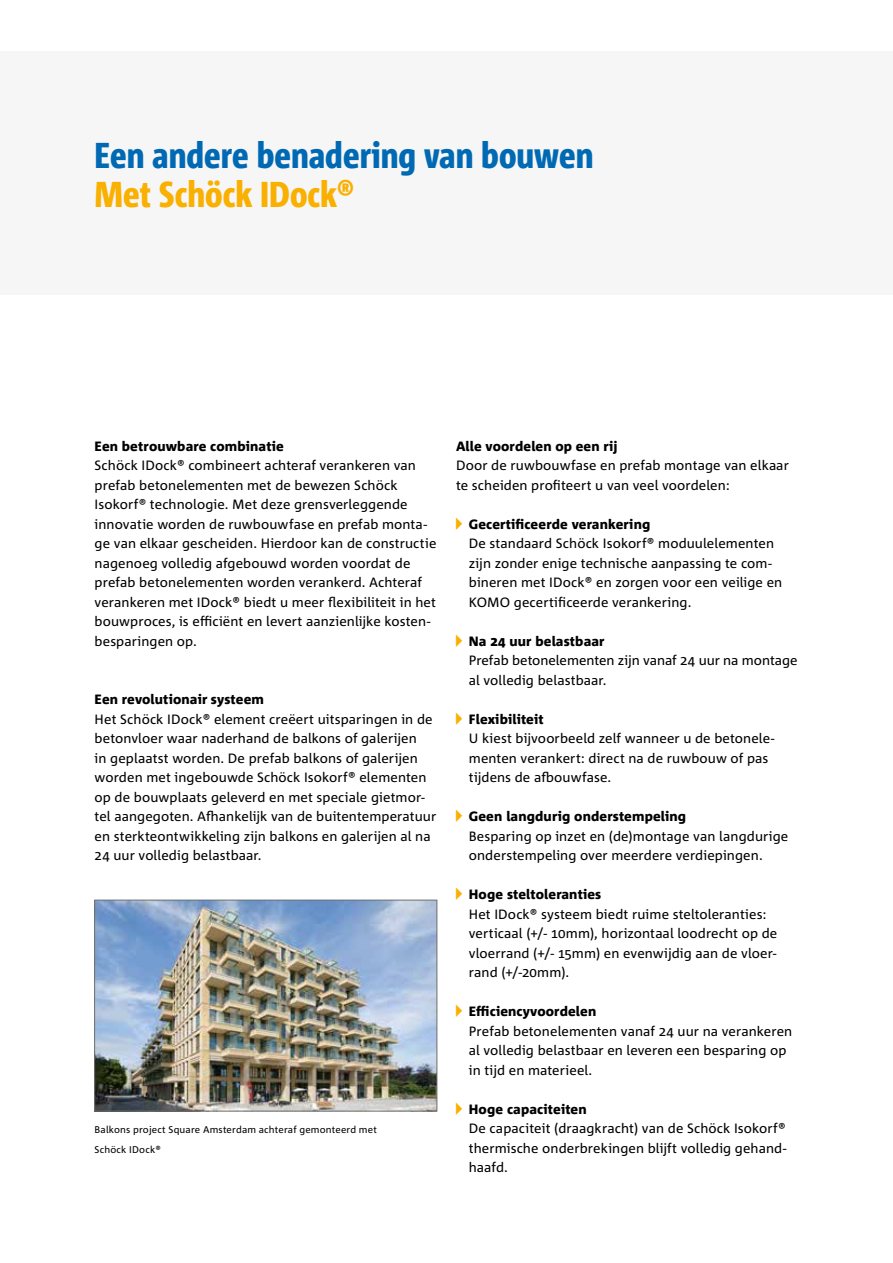
<style>
.page{position:relative;width:893px;height:1263px;background:#fff}
.page>*{position:absolute;margin:0;border:0;box-sizing:border-box;transform-origin:0 0}
.t1{font:800 36px "Corpid E1 s Cd";color:#0069b4}
.t2{font:800 36px "Corpid E1 s Cd";color:#f9b000}
.t3{font:13.5px/19.5px "Corpid E1 s";letter-spacing:.005em;color:#000}
.t4{font:800 13.5px "Corpid E1 s";letter-spacing:.01em;color:#000}
.t5{font:9.75px/19.5px "Corpid E1 s";letter-spacing:.02em;color:#000}
.s1{font-family:"Spe Schoeck";font-size:15px;color:#f9b000}
.s2{font-weight:800}
</style>
<div class="page">
<div style="left:0;top:51px;width:893px;height:244px;background:#f6f6f6"></div>
<img style="left:96px;top:902px;width:339px;height:207px">
<div style="left:94px;top:900px;width:343px;height:211px;border:1px solid #6f6f6e"></div>
<h1 class="t1" style="left:95px;top:133px;width:500px">Een andere benadering van bouwen</h1>
<h1 class="t2" style="left:95px;top:172px;width:261px">Met Schöck IDock®</h1>
<p class="t4" style="left:95px;top:438px;width:191px">Een betrouwbare combinatie</p>
<p class="t3" style="left:95px;top:455px;width:343px">Schöck IDock® combineert achteraf verankeren van prefab betonelementen met de bewezen Schöck Isokorf® technologie. Met deze grensverleggende innovatie worden de ruwbouwfase en prefab monta&shy;ge van elkaar gescheiden. Hierdoor kan de constructie nagenoeg volledig afgebouwd worden voordat de prefab betonelementen worden verankerd. Achteraf verankeren met IDock® biedt u meer flexibiliteit in het bouwproces, is efficiënt en levert aanzienlijke kosten&shy;besparingen op.</p>
<p class="t4" style="left:95px;top:691px;width:171px">Een revolutionair systeem</p>
<p class="t3" style="left:95px;top:709px;width:343px">Het Schöck IDock® element creëert uitsparingen in de betonvloer waar naderhand de balkons of galerijen<br>in geplaatst worden. De prefab balkons of galerijen worden met ingebouwde Schöck Isokorf® elementen op de bouwplaats geleverd en met speciale gietmor&shy;tel aangegoten. Afhankelijk van de buitentemperatuur en sterkteontwikkeling zijn balkons en galerijen al na 24 uur volledig belastbaar.</p>
<p class="t5" style="left:95px;top:1120px;width:284px">Balkons project Square Amsterdam achteraf gemonteerd met<br>Schöck IDock®</p>
<p class="t4" style="left:456px;top:438px;width:163px">Alle voordelen op een rij</p>
<p class="t3" style="left:456px;top:455px;width:334px">Door de ruwbouwfase en prefab montage van elkaar te scheiden profiteert u van veel voordelen:</p>
<p class="t3" style="left:469px;top:514px;width:315px;text-indent:-13px"><span class="s1">—</span> <span class="s2">Gecertificeerde verankering<br></span>De standaard Schöck Isokorf® moduulelementen zijn zonder enige technische aanpassing te com&shy;bineren met IDock® en zorgen voor een veilige en KOMO gecertificeerde verankering.</p>
<p class="t3" style="left:469px;top:631px;width:330px;text-indent:-13px"><span class="s1">—</span> <span class="s2">Na 24 uur belastbaar<br></span>Prefab betonelementen zijn vanaf 24 uur na montage al volledig belastbaar.</p>
<p class="t3" style="left:469px;top:709px;width:307px;text-indent:-13px"><span class="s1">—</span> <span class="s2">Flexibiliteit<br></span>U kiest bijvoorbeeld zelf wanneer u de betonele&shy;menten verankert: direct na de ruwbouw of pas tijdens de afbouwfase.</p>
<p class="t3" style="left:469px;top:806px;width:321px;text-indent:-13px"><span class="s1">—</span> <span class="s2">Geen langdurig onderstempeling<br></span>Besparing op inzet en (de)montage van langdurige onderstempeling over meerdere verdiepingen.</p>
<p class="t3" style="left:469px;top:884px;width:310px;text-indent:-13px"><span class="s1">—</span> <span class="s2">Hoge steltoleranties<br></span>Het IDock® systeem biedt ruime steltoleranties: verticaal (+/- 10mm), horizontaal loodrecht op de vloerrand (+/- 15mm) en evenwijdig aan de vloer&shy;rand (+/-20mm).</p>
<p class="t3" style="left:469px;top:1001px;width:325px;text-indent:-13px"><span class="s1">—</span> <span class="s2">Efficiencyvoordelen<br></span>Prefab betonelementen vanaf 24 uur na verankeren al volledig belastbaar en leveren een besparing op in tijd en materieel.</p>
<p class="t3" style="left:469px;top:1099px;width:319px;text-indent:-13px"><span class="s1">—</span> <span class="s2">Hoge capaciteiten<br></span>De capaciteit (draagkracht) van de Schöck Isokorf® thermische onderbrekingen blijft volledig gehand&shy;haafd.</p>
</div>
